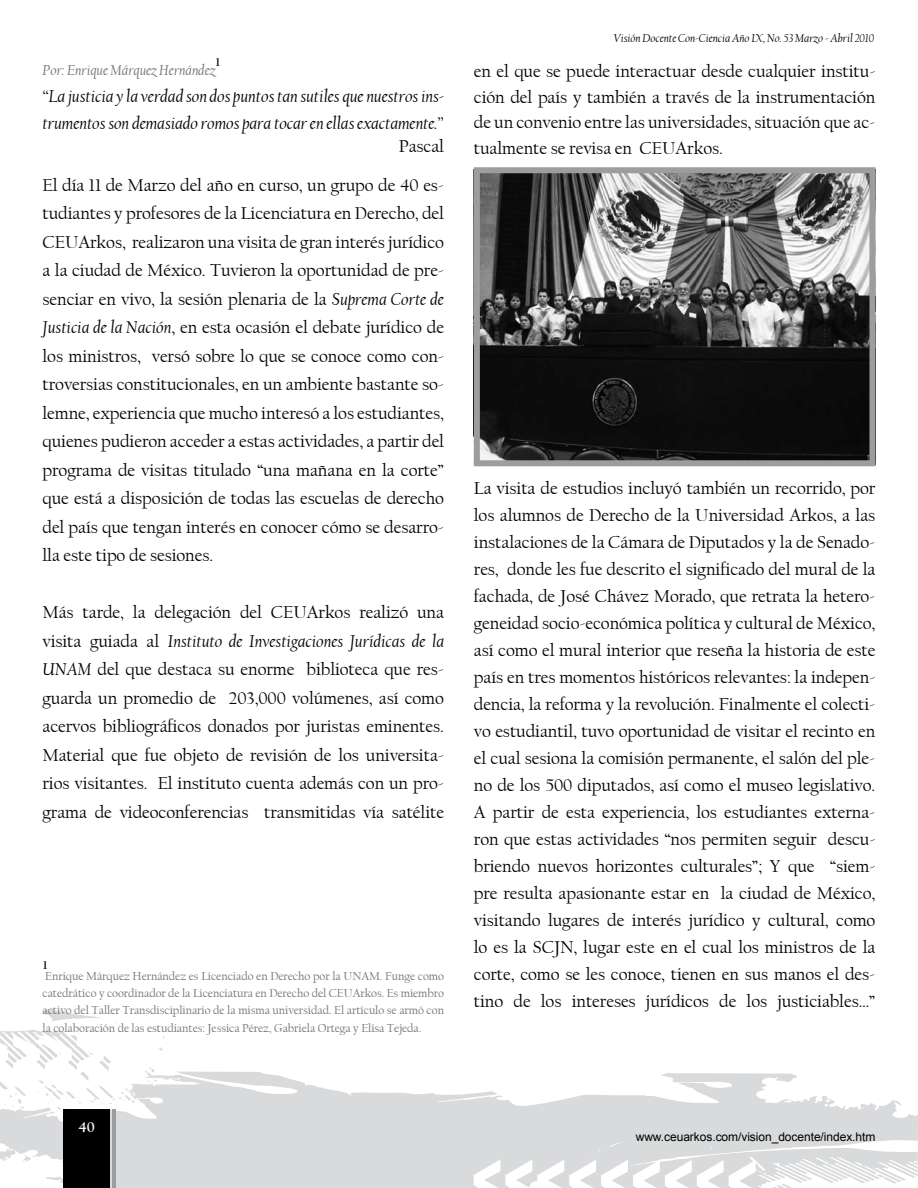
<style>
.page{position:relative;width:918px;height:1188px;background:#fff}
.page>*{position:absolute;margin:0;border:0;box-sizing:border-box;transform-origin:0 0}
.t1{font:18px/28.5px "Californian FB";letter-spacing:-.005em;color:#000;text-align:justify}
.t2{font:italic 18px/27px "Californian FB";letter-spacing:-.005em;color:#000}
.t3{font:italic 15px "Californian FB";letter-spacing:-.005em;color:#707173}
.t4{font:700 15px "Californian FB";color:#fff}
.t5{font:12px/17.2px "Californian FB";letter-spacing:-.005em;color:#707173;text-align:justify}
.t6{font:italic 12px "Californian FB";letter-spacing:-.005em;color:#000}
.t7{font:12px "Arial";letter-spacing:-.005em;color:#000}
.t8{font:700 12px "Californian FB";color:#000}
.s1{font-style:italic}
</style>
<div class="page">
<svg style="left:0;top:1072px;width:917px;height:116px;fill:#d9dadb"></svg>
<svg style="left:474px;top:1135px;width:292px;height:53px"></svg>
<svg style="left:0;top:1009px;width:166px;height:105px"></svg>
<div style="left:64px;top:1110px;width:46px;height:78px;background:#000"></div>
<hr style="left:113px;top:1110px;width:3px;height:78px;background:#9c9d9f">
<svg style="left:917px;top:1114px;width:1px;height:62px"></svg>
<img style="left:481px;top:174px;width:387px;height:285px">
<div style="left:474px;top:167px;width:401px;height:299px;border:6px solid #9c9d9f"></div>
<p class="t8" style="left:216px;top:55px;width:6px">1</p>
<p class="t3" style="left:43px;top:62px;width:174px">Por: Enrique Márquez Hernández</p>
<p class="t2" style="left:43px;top:83px;width:403px">“La justicia y la verdad son dos puntos tan sutiles que nuestros ins&shy;trumentos son demasiado romos para tocar en ellas exactamente.”</p>
<p class="t1" style="left:43px;top:127px;width:403px;line-height:39px;text-align:right">Pascal<br>El día 11 de Marzo del año en curso, un grupo de 40 es-</p>
<p class="t1" style="left:43px;top:199px;width:403px">tudiantes y profesores de la Licenciatura en Derecho, del CEUArkos, realizaron una visita de gran interés jurídico a la ciudad de México. Tuvieron la oportunidad de pre&shy;senciar en vivo, la sesión plenaria de la <span class="s1">Suprema Corte de Justicia de la Nación</span>, en esta ocasión el debate jurídico de los ministros, versó sobre lo que se conoce como con&shy;troversias constitucionales, en un ambiente bastante so&shy;lemne, experiencia que mucho interesó a los estudiantes, quienes pudieron acceder a estas actividades, a partir del programa de visitas titulado “una mañana en la corte” que está a disposición de todas las escuelas de derecho del país que tengan interés en conocer cómo se desarro&shy;lla este tipo de sesiones.</p>
<p class="t1" style="left:43px;top:598px;width:403px">Más tarde, la delegación del CEUArkos realizó una visita guiada al <span class="s1">Instituto de Investigaciones Jurídicas de la UNAM</span> del que destaca su enorme biblioteca que res&shy;guarda un promedio de 203,000 volúmenes, así como acervos bibliográficos donados por juristas eminentes.<br>Material que fue objeto de revisión de los universita&shy;rios visitantes. El instituto cuenta además con un pro&shy;grama de videoconferencias transmitidas vía satélite</p>
<p class="t8" style="left:43px;top:958px;width:6px">1</p>
<p class="t5" style="left:43px;top:968px;width:403px">Enrique Márquez Hernández es Licenciado en Derecho por la UNAM. Funge como catedrático y coordinador de la Licenciatura en Derecho del CEUArkos. Es miembro activo del Taller Transdisciplinario de la misma universidad. El artículo se armó con la colaboración de las estudiantes: Jessica Pérez, Gabriela Ortega y Elisa Tejeda.</p>
<p class="t6" style="left:614px;top:31px;width:262px">Visión Docente Con-Ciencia Año IX, No. 53 Marzo - Abril 2010</p>
<p class="t1" style="left:474px;top:59px;width:403px;line-height:25.5px">en el que se puede interactuar desde cualquier institu&shy;ción del país y también a través de la instrumentación de un convenio entre las universidades, situación que ac&shy;tualmente se revisa en CEUArkos.</p>
<p class="t1" style="left:474px;top:475px;width:403px;line-height:27px">La visita de estudios incluyó también un recorrido, por los alumnos de Derecho de la Universidad Arkos, a las instalaciones de la Cámara de Diputados y la de Senado&shy;res, donde les fue descrito el significado del mural de la fachada, de José Chávez Morado, que retrata la hetero&shy;geneidad socio-económica política y cultural de México, así como el mural interior que reseña la historia de este país en tres momentos históricos relevantes: la indepen&shy;dencia, la reforma y la revolución. Finalmente el colecti&shy;vo estudiantil, tuvo oportunidad de visitar el recinto en el cual sesiona la comisión permanente, el salón del ple&shy;no de los 500 diputados, así como el museo legislativo.<br>A partir de esta experiencia, los estudiantes externa&shy;ron que estas actividades “nos permiten seguir descu&shy;briendo nuevos horizontes culturales”; Y que “siem&shy;pre resulta apasionante estar en la ciudad de México, visitando lugares de interés jurídico y cultural, como lo es la SCJN, lugar este en el cual los ministros de la corte, como se les conoce, tienen en sus manos el des&shy;tino de los intereses jurídicos de los justiciables…”</p>
<p class="t4" style="left:79px;top:1119px;width:18px">40</p>
<p class="t7" style="left:636px;top:1129px;width:241px">www.ceuarkos.com/vision_docente/index.htm</p>
</div>
